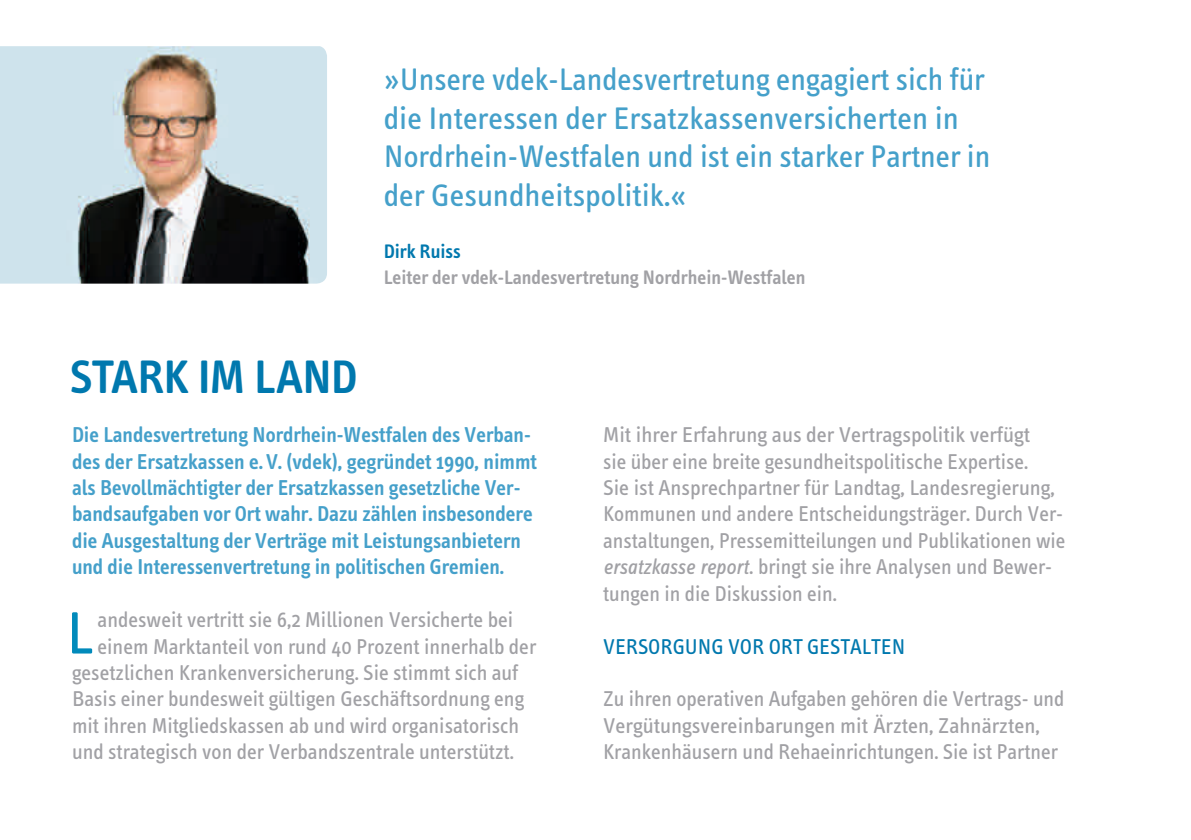
<style>
.page{position:relative;width:1191px;height:840px;background:#fff}
.page>*{position:absolute;margin:0;border:0;box-sizing:border-box;transform-origin:0 0}
.t1{font:61.2px "Info Text";color:#018abb}
.t2{font:600 48px "Info Text";letter-spacing:-.01em;color:#0078ae}
.t3{font:32px/38.4px "Info Text";color:#45a0ca}
.t4{font:22px/26.4px "Info Text";color:#a1a1a5}
.t5{font:600 22px/26.4px "Info Text";color:#45a0ca}
.t6{font:22px "Info Text";color:#0078ae}
.t7{font:600 20px "Info Text";color:#a1a1a5}
.t8{font:600 20px "Info Text";color:#0078ae}
.s1{font-family:"Info Text OT";font-style:italic}
</style>
<div class="page">
<img style="left:0;top:46px;width:327px;height:237px">
<h3 class="t3" style="left:384px;top:61px;width:608px">»Unsere vdek-Landesvertretung engagiert sich für die Interessen der Ersatzkassenversicherten in Nordrhein-Westfalen und ist ein starker Partner in der Gesundheitspolitik.«</h3>
<h2 class="t2" style="left:70px;top:349px;width:289px">STARK IM LAND</h2>
<p class="t8" style="left:384px;top:239px;width:78px">Dirk Ruiss</p>
<p class="t7" style="left:384px;top:265px;width:423px">Leiter der vdek-Landesvertretung Nordrhein-Westfalen</p>
<p class="t5" style="left:72px;top:421px;width:466px">Die Landesvertretung Nordrhein-Westfalen des Verban&shy;des der Ersatzkassen e.V. (vdek), gegründet 1990, nimmt als Bevollmächtigter der Ersatzkassen gesetzliche Ver&shy;bandsaufgaben vor Ort wahr. Dazu zählen insbesondere die Ausgestaltung der Verträge mit Leistungsanbietern und die Interessenvertretung in politischen Gremien.</p>
<h1 class="t1" style="left:66px;top:598px;width:28px">L</h1>
<p class="t4" style="left:97px;top:606px;width:417px">andesweit vertritt sie 6,2 Millionen Versicherte bei</p>
<p class="t4" style="left:97px;top:632px;width:440px">einem Marktanteil von rund 40 Prozent innerhalb der</p>
<p class="t4" style="left:72px;top:659px;width:448px">gesetzlichen Krankenversicherung. Sie stimmt sich auf</p>
<p class="t4" style="left:72px;top:685px;width:454px">Basis einer bundesweit gültigen Geschäftsordnung eng</p>
<p class="t4" style="left:72px;top:712px;width:449px">mit ihren Mitgliedskassen ab und wird organisatorisch</p>
<p class="t4" style="left:72px;top:738px;width:443px">und strategisch von der Verbandszentrale unterstützt.</p>
<p class="t4" style="left:603px;top:421px;width:464px">Mit ihrer Erfahrung aus der Vertragspolitik verfügt<br>sie über eine breite gesundheitspolitische Expertise.<br>Sie ist Ansprechpartner für Landtag, Landesregierung, Kommunen und andere Entscheidungsträger. Durch Ver&shy;anstaltungen, Pressemitteilungen und Publikationen wie <span class="s1">ersatzkasse report.</span> bringt sie ihre Analysen und Bewer&shy;tungen in die Diskussion ein.</p>
<p class="t6" style="left:603px;top:633px;width:304px">VERSORGUNG VOR ORT GESTALTEN</p>
<p class="t4" style="left:603px;top:685px;width:463px">Zu ihren operativen Aufgaben gehören die Vertrags- und<br>Vergütungsvereinbarungen mit Ärzten, Zahnärzten,<br>Krankenhäusern und Rehaeinrichtungen. Sie ist Partner</p>
</div>
